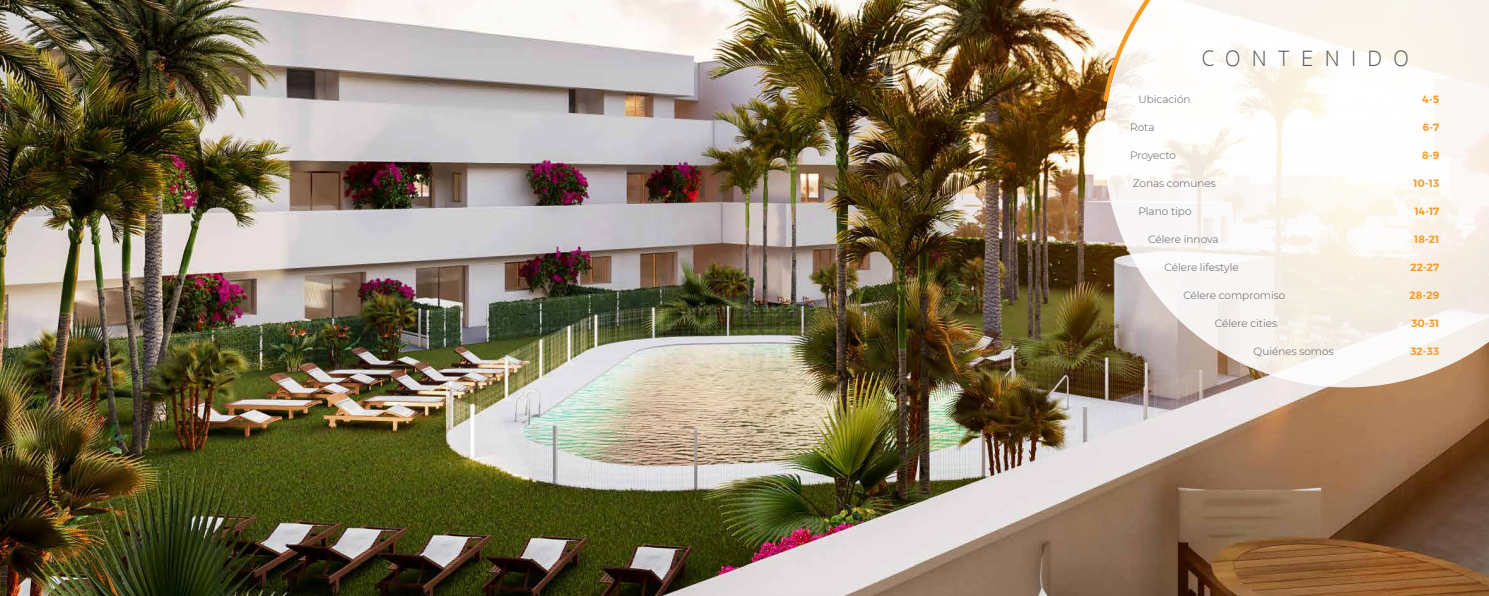
<style>
.page{position:relative;width:1489px;height:596px;background:#fff}
.page>*{position:absolute;margin:0;border:0;box-sizing:border-box;transform-origin:0 0}
.t1{font:100 22.75px "Sukhumvit Set";letter-spacing:.5em;color:#55565a}
.t2{font:300 10.5px "Montserrat";color:#55565a}
.t3{font:600 10.5px "Montserrat";color:#f59b21}
</style>
<div class="page">
<img style="left:0;top:0;width:1488px;height:595px">
<svg style="left:1103px;top:0;width:385px;height:387px"></svg>
<svg style="left:1101px;top:0;width:177px;height:106px"></svg>
<h1 class="t1" style="left:1201px;top:43px;width:208px">CONTENIDO</h1>
<p class="t2" style="left:1138px;top:92px;width:54px">Ubicación</p>
<p class="t3" style="left:1422px;top:91px;width:18px">4-5</p>
<p class="t2" style="left:1130px;top:120px;width:26px">Rota</p>
<p class="t3" style="left:1422px;top:119px;width:18px">6-7</p>
<p class="t2" style="left:1130px;top:148px;width:47px">Proyecto</p>
<p class="t3" style="left:1421px;top:147px;width:19px">8-9</p>
<p class="t2" style="left:1132px;top:176px;width:84px">Zonas comunes</p>
<p class="t3" style="left:1413px;top:175px;width:27px">10-13</p>
<p class="t2" style="left:1138px;top:204px;width:55px">Plano tipo</p>
<p class="t3" style="left:1414px;top:203px;width:26px">14-17</p>
<p class="t2" style="left:1148px;top:232px;width:72px">Célere innova</p>
<p class="t3" style="left:1414px;top:231px;width:27px">18-21</p>
<p class="t2" style="left:1164px;top:260px;width:76px">Célere lifestyle</p>
<p class="t3" style="left:1410px;top:259px;width:30px">22-27</p>
<p class="t2" style="left:1183px;top:288px;width:103px">Célere compromiso</p>
<p class="t3" style="left:1409px;top:287px;width:31px">28-29</p>
<p class="t2" style="left:1214px;top:316px;width:64px">Célere cities</p>
<p class="t3" style="left:1411px;top:315px;width:29px">30-31</p>
<p class="t2" style="left:1253px;top:344px;width:82px">Quiénes somos</p>
<p class="t3" style="left:1410px;top:343px;width:31px">32-33</p>
</div>
